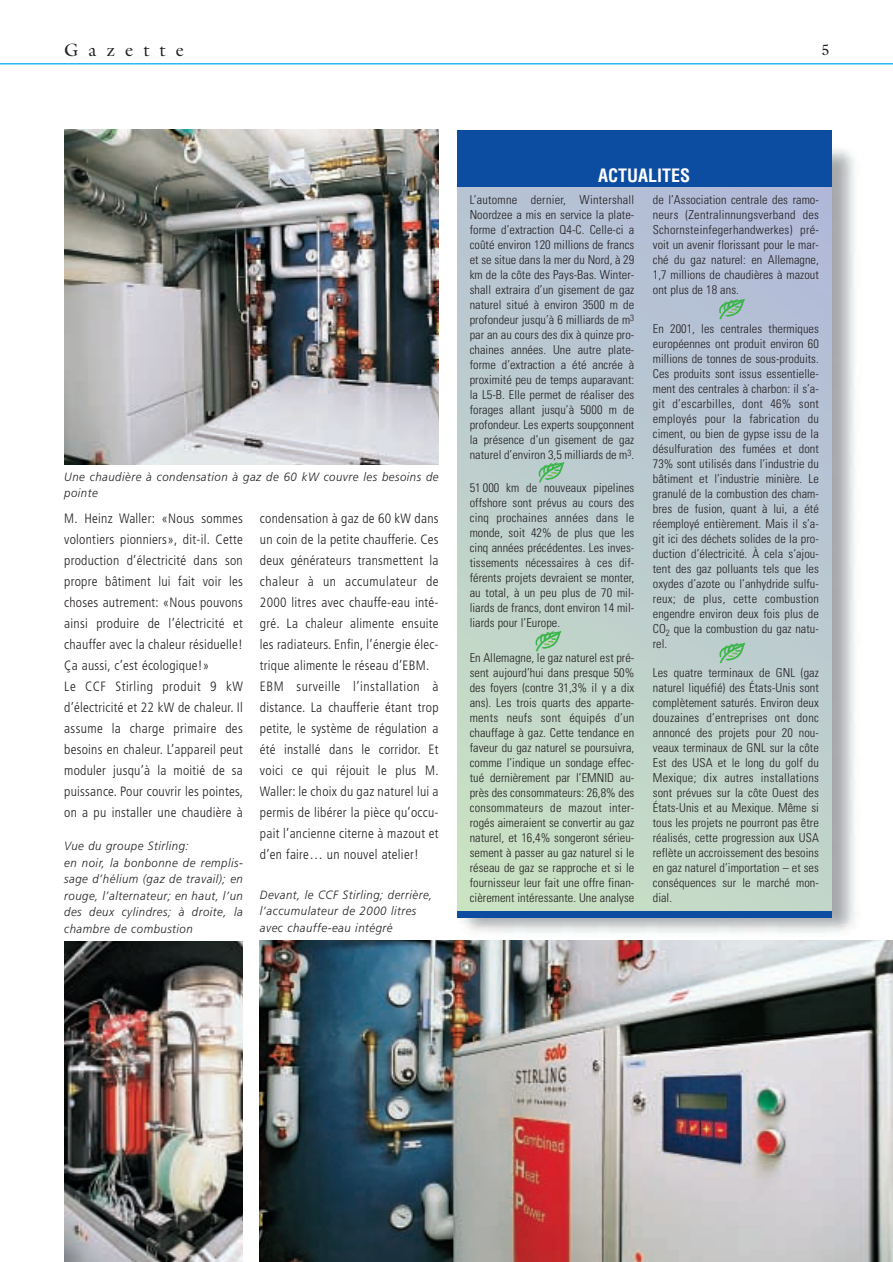
<style>
.page{position:relative;width:893px;height:1262px;background:#fff}
.page>*{position:absolute;margin:0;border:0;box-sizing:border-box;transform-origin:0 0}
.t1{font:700 condensed 18px "Helvetica";color:#fff}
.t2{font:18px "Galliard";letter-spacing:.56em;color:#231f20}
.t3{font:15px "Galliard";color:#231f20}
.t4{font:300 condensed 13.5px/21px "Frutiger";letter-spacing:.02em;color:#231f20}
.t5{font:300 condensed 12.3px/15px "Univers";letter-spacing:.005em;color:#231f20;text-align:justify}
.t6{font:italic 300 12px/16.5px "Frutiger";letter-spacing:.045em;color:#231f20;scale:.95 1}
</style>
<div class="page">
<hr style="left:0;top:63px;width:892px;height:1px;background:#00aeef">
<img style="left:64px;top:129px;width:374px;height:335px">
<img style="left:260px;top:940px;width:632px;height:321px">
<img style="left:457px;top:144px;width:398px;height:789px">
<svg style="left:457px;top:418px;width:374px;height:493px"></svg>
<svg style="left:457px;top:426px;width:368px;height:485px"></svg>
<svg style="left:457px;top:434px;width:361px;height:477px"></svg>
<svg style="left:457px;top:442px;width:355px;height:469px"></svg>
<svg style="left:457px;top:450px;width:348px;height:461px"></svg>
<svg style="left:457px;top:459px;width:341px;height:452px"></svg>
<svg style="left:457px;top:467px;width:334px;height:444px"></svg>
<svg style="left:457px;top:475px;width:327px;height:436px"></svg>
<svg style="left:457px;top:483px;width:320px;height:428px"></svg>
<svg style="left:457px;top:491px;width:314px;height:420px"></svg>
<svg style="left:457px;top:499px;width:307px;height:412px"></svg>
<svg style="left:457px;top:507px;width:300px;height:404px"></svg>
<svg style="left:457px;top:516px;width:293px;height:395px"></svg>
<svg style="left:457px;top:524px;width:286px;height:387px"></svg>
<svg style="left:457px;top:532px;width:280px;height:379px"></svg>
<svg style="left:457px;top:540px;width:273px;height:371px"></svg>
<svg style="left:457px;top:548px;width:266px;height:363px"></svg>
<div style="left:457px;top:556px;width:259px;height:355px;background:#bfd0cc"></div>
<div style="left:457px;top:564px;width:252px;height:347px;background:#c0d1cc"></div>
<div style="left:457px;top:572px;width:245px;height:339px;background:#c0d1cc"></div>
<svg style="left:457px;top:581px;width:239px;height:330px"></svg>
<div style="left:457px;top:130px;width:374px;height:57px;background:#0d4da1"></div>
<div style="left:457px;top:911px;width:374px;height:6px;background:#0d4da1"></div>
<svg style="left:535px;top:630px;width:26px;height:21px"></svg>
<svg style="left:719px;top:298px;width:26px;height:21px"></svg>
<svg style="left:719px;top:642px;width:26px;height:21px"></svg>
<svg style="left:538px;top:462px;width:26px;height:21px"></svg>
<img style="left:64px;top:941px;width:179px;height:320px">
<h1 class="t2" style="left:64px;top:43px;width:121px">Gazette</h1>
<p class="t3" style="left:821px;top:45px;width:10px">5</p>
<p class="t6" style="left:64px;top:469px;width:395px">Une chaudière à condensation à gaz de 60 kW couvre les besoins de pointe</p>
<p class="t4" style="left:64px;top:509px;width:180px">M. Heinz Waller: «Nous sommes volontiers pionniers», dit-il. Cette production d’électricité dans son propre bâtiment lui fait voir les choses autrement: «Nous pouvons ainsi produire de l’électricité et chauffer avec la chaleur résiduelle!<br>Ça aussi, c’est écologique!»<br>Le CCF Stirling produit 9 kW d’électricité et 22 kW de chaleur. Il assume la charge primaire des besoins en chaleur. L’appareil peut moduler jusqu’à la moitié de sa puissance. Pour couvrir les pointes, on a pu installer une chaudière à</p>
<p class="t4" style="left:260px;top:509px;width:180px">condensation à gaz de 60 kW dans un coin de la petite chaufferie. Ces deux générateurs transmettent la chaleur à un accumulateur de 2000 litres avec chauffe-eau inté&shy;gré. La chaleur alimente ensuite les radiateurs. Enfin, l’énergie élec&shy;trique alimente le réseau d’EBM.<br>EBM surveille l’installation à distance. La chaufferie étant trop petite, le système de régulation a été installé dans le corridor. Et voici ce qui réjouit le plus M.<br>Waller: le choix du gaz naturel lui a permis de libérer la pièce qu’occu&shy;pait l’ancienne citerne à mazout et d’en faire… un nouvel atelier!</p>
<p class="t6" style="left:64px;top:838px;width:189px">Vue du groupe Stirling:<br>en noir, la bonbonne de remplis&shy;sage d’hélium (gaz de travail); en rouge, l’alternateur; en haut, l’un des deux cylindres; à droite, la chambre de combustion</p>
<p class="t6" style="left:260px;top:887px;width:183px">Devant, le CCF Stirling; derrière, l’accumulateur de 2000 litres avec chauffe-eau intégré</p>
<h1 class="t1" style="left:598px;top:168px;width:94px">ACTUALITES</h1>
<p class="t5" style="left:652px;top:193px;width:167px">de l’Association centrale des ramo&shy;neurs (Zentralinnungsverband des Schornsteinfegerhandwerkes) pré&shy;voit un avenir florissant pour le mar&shy;ché du gaz naturel: en Allemagne, 1,7 millions de chaudières à mazout ont plus de 18 ans.</p>
<p class="t5" style="left:652px;top:322px;width:167px">En 2001, les centrales thermiques européennes ont produit environ 60 millions de tonnes de sous-produits.<br>Ces produits sont issus essentielle&shy;ment des centrales à charbon: il s’a&shy;git d’escarbilles, dont 46% sont employés pour la fabrication du ciment, ou bien de gypse issu de la désulfuration des fumées et dont 73% sont utilisés dans l’industrie du bâtiment et l’industrie minière. Le granulé de la combustion des cham&shy;bres de fusion, quant à lui, a été réemployé entièrement. Mais il s’a&shy;git ici des déchets solides de la pro&shy;duction d’électricité. À cela s’ajou&shy;tent des gaz polluants tels que les oxydes d’azote ou l’anhydride sulfu&shy;reux; de plus, cette combustion engendre environ deux fois plus de CO<sub>2</sub> que la combustion du gaz natu&shy;rel.</p>
<p class="t5" style="left:652px;top:666px;width:168px">Les quatre terminaux de GNL (gaz naturel liquéfié) des États-Unis sont complètement saturés. Environ deux douzaines d’entreprises ont donc annoncé des projets pour 20 nou&shy;veaux terminaux de GNL sur la côte Est des USA et le long du golf du Mexique; dix autres installations sont prévues sur la côte Ouest des États-Unis et au Mexique. Même si tous les projets ne pourront pas être réalisés, cette progression aux USA reflète un accroissement des besoins en gaz naturel d’importation – et ses conséquences sur le marché mon&shy;dial.</p>
<p class="t5" style="left:469px;top:194px;width:166px">L’automne dernier, Wintershall Noordzee a mis en service la plate&shy;forme d’extraction Q4-C. Celle-ci a coûté environ 120 millions de francs et se situe dans la mer du Nord, à 29 km de la côte des Pays-Bas. Winter&shy;shall extraira d’un gisement de gaz naturel situé à environ 3500 m de profondeur jusqu’à 6 milliards de m<sup>3 </sup>par an au cours des dix à quinze pro&shy;chaines années. Une autre plate&shy;forme d’extraction a été ancrée à proximité peu de temps auparavant: la L5-B. Elle permet de réaliser des forages allant jusqu’à 5000 m de profondeur. Les experts soupçonnent la présence d’un gisement de gaz naturel d’environ 3,5 milliards de m<sup>3</sup>.</p>
<p class="t5" style="left:469px;top:482px;width:166px">51 000 km de nouveaux pipelines offshore sont prévus au cours des cinq prochaines années dans le monde, soit 42% de plus que les cinq années précédentes. Les inves&shy;tissements nécessaires à ces dif&shy;férents projets devraient se monter, au total, à un peu plus de 70 mil&shy;liards de francs, dont environ 14 mil&shy;liards pour l’Europe.</p>
<p class="t5" style="left:469px;top:651px;width:166px">En Allemagne, le gaz naturel est pré&shy;sent aujourd’hui dans presque 50% des foyers (contre 31,3% il y a dix ans). Les trois quarts des apparte&shy;ments neufs sont équipés d’un chauffage à gaz. Cette tendance en faveur du gaz naturel se poursuivra, comme l’indique un sondage effec&shy;tué dernièrement par l’EMNID au&shy;près des consommateurs: 26,8% des consommateurs de mazout inter&shy;rogés aimeraient se convertir au gaz naturel, et 16,4% songeront sérieu&shy;sement à passer au gaz naturel si le réseau de gaz se rapproche et si le fournisseur leur fait une offre finan&shy;cièrement intéressante. Une analyse</p>
</div>
